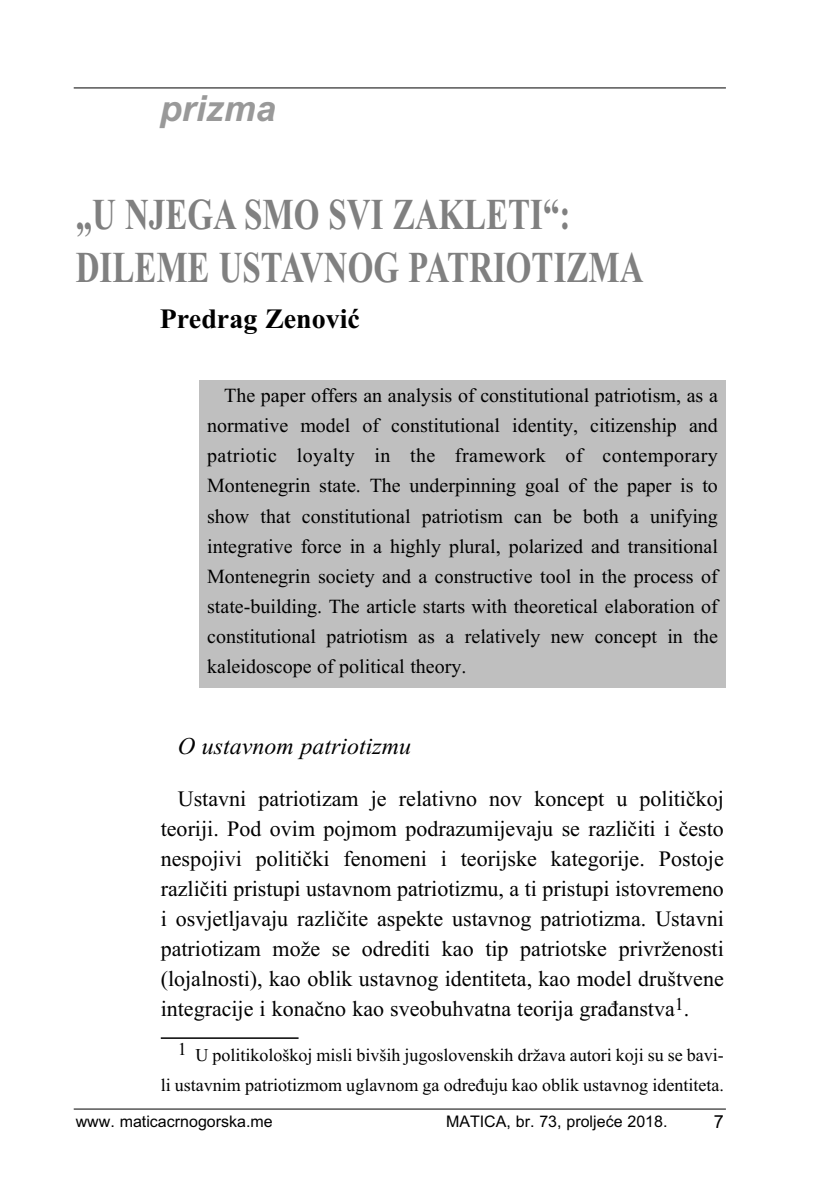
<style>
.page{position:relative;width:828px;height:1197px;background:#fff}
.page>*{position:absolute;margin:0;border:0;box-sizing:border-box;transform-origin:0 0}
.t1{font:700 44px/52.8px "Times New Roman";color:#808080;scale:.75 1}
.t2{font:italic 700 36px "Arial";color:#999}
.t3{font:700 28px "Times New Roman";color:#000}
.t4{font:italic 24px "Times New Roman";color:#000}
.t5{font:22px/30px "Times New Roman";color:#000;text-align:justify}
.t6{font:20px/30px "Times New Roman";color:#000;text-align:justify}
.t7{font:18px/30px "Times New Roman";color:#000;text-align:right}
.t8{font:18px "Arial";color:#000}
.t9{font:16px "Arial";color:#000}
</style>
<div class="page">
<hr style="left:74px;top:1108px;width:652px;height:1px;background:#000">
<hr style="left:74px;top:87px;width:652px;height:1px;background:#000">
<hr style="left:161px;top:1037px;width:137px;height:1px;background:#000">
<div style="left:199px;top:380px;width:527px;height:307px;background:#bfbfbf"></div>
<h2 class="t2" style="left:160px;top:87px;width:118px">prizma</h2>
<h1 class="t1" style="left:76px;top:188px;width:758px">„U NJEGA SMO SVI ZAKLETI“:<br>DILEME USTAVNOG PATRIOTIZMA</h1>
<h3 class="t3" style="left:160px;top:302px;width:202px">Predrag Zenović</h3>
<p class="t6" style="left:207px;top:380px;width:512px;text-indent:17px">The paper offers an analysis of constitutional patriotism, as a normative model of constitutional identity, citizenship and patriotic loyalty in the framework of contemporary Montenegrin state. The underpinning goal of the paper is to show that constitutional patriotism can be both a unifying integrative force in a highly plural, polarized and transitional Montenegrin society and a constructive tool in the process of state-building. The article starts with theoretical elaboration of constitutional patriotism as a relatively new concept in the kaleidoscope of political theory.</p>
<p class="t4" style="left:178px;top:731px;width:235px">O ustavnom patriotizmu</p>
<p class="t5" style="left:161px;top:783px;width:565px;text-indent:17px">Ustavni patriotizam je relativno nov koncept u političkoj teoriji. Pod ovim pojmom podrazumijevaju se različiti i često nespojivi politički fenomeni i teorijske kategorije. Postoje različiti pristupi ustavnom patriotizmu, a ti pristupi istovremeno i osvjetljavaju različite aspekte ustavnog patriotizma. Ustavni patriotizam može se odrediti kao tip patriotske privrženosti (lojalnosti), kao oblik ustavnog identiteta, kao model društvene integracije i konačno kao sveobuhvatna teorija građanstva<sup>1</sup>.</p>
<p class="t7" style="left:161px;top:1039px;width:564px">1 U politikološkoj misli bivših jugoslovenskih država autori koji su se bavi-<br>li ustavnim patriotizmom uglavnom ga određuju kao oblik ustavnog identiteta.</p>
<p class="t9" style="left:76px;top:1112px;width:198px">www. maticacrnogorska.me</p>
<p class="t9" style="left:446px;top:1112px;width:223px">MATICA, br. 73, proljeće 2018.</p>
<p class="t8" style="left:714px;top:1110px;width:12px">7</p>
</div>
